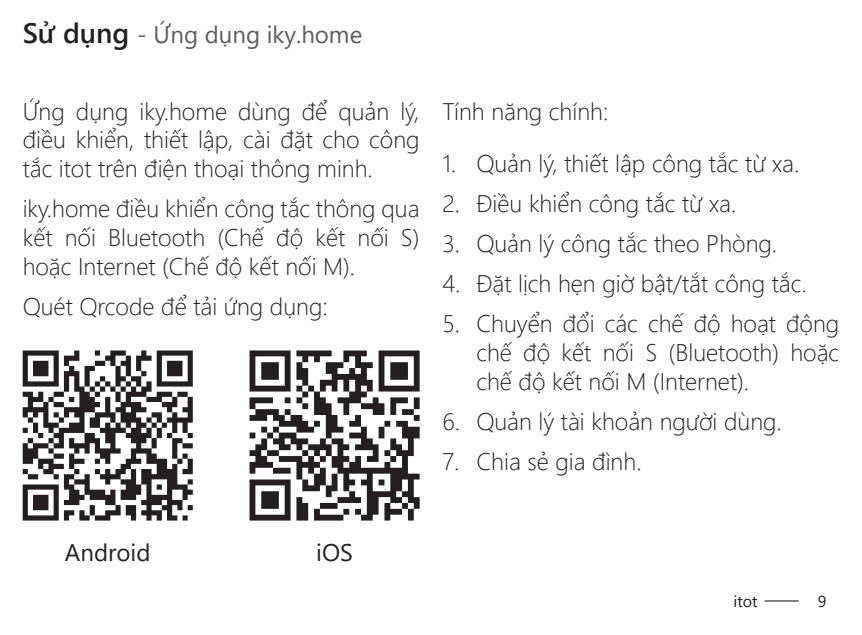
<style>
.page{position:relative;width:862px;height:635px;background:#fff}
.page>*{position:absolute;margin:0;border:0;box-sizing:border-box;transform-origin:0 0}
.t1{font:300 24px/28.8px "Segoe UI";color:#231f20;text-align:justify}
.t2{font:24px "Segoe UI";color:#5d5d5d}
.t3{font:24px "Segoe UI";color:#231f20}
.t4{font:16px "Segoe UI";color:#231f20}
.s1{font-weight:600;font-size:28px;color:#231f20}
</style>
<div class="page">
<hr style="left:764px;top:600px;width:34px;height:2px;background:#231f20">
<svg style="left:23px;top:350px;width:170px;height:171px"></svg>
<svg style="left:95px;top:350px;width:5px;height:6px"></svg>
<svg style="left:23px;top:428px;width:5px;height:5px"></svg>
<svg style="left:126px;top:505px;width:10px;height:16px"></svg>
<svg style="left:182px;top:505px;width:11px;height:16px"></svg>
<svg style="left:23px;top:350px;width:36px;height:37px"></svg>
<svg style="left:90px;top:366px;width:41px;height:62px"></svg>
<svg style="left:54px;top:397px;width:20px;height:26px"></svg>
<svg style="left:146px;top:412px;width:21px;height:36px"></svg>
<svg style="left:157px;top:484px;width:5px;height:6px"></svg>
<svg style="left:157px;top:350px;width:36px;height:37px"></svg>
<svg style="left:23px;top:469px;width:51px;height:52px"></svg>
<svg style="left:249px;top:350px;width:171px;height:171px"></svg>
<svg style="left:249px;top:433px;width:6px;height:5px"></svg>
<svg style="left:249px;top:350px;width:42px;height:53px"></svg>
<svg style="left:302px;top:450px;width:6px;height:6px"></svg>
<svg style="left:320px;top:456px;width:6px;height:6px"></svg>
<svg style="left:378px;top:479px;width:6px;height:6px"></svg>
<svg style="left:349px;top:350px;width:71px;height:112px"></svg>
<svg style="left:249px;top:479px;width:59px;height:42px"></svg>
<p class="t2" style="left:23px;top:12px;width:341px"><span class="s1">Sử dụng</span> - Ứng dụng iky.home</p>
<p class="t1" style="left:23px;top:94px;width:398px">Ứng dụng iky.home dùng để quản lý, điều khiển, thiết lập, cài đặt cho công tắc itot trên điện thoại thông minh.</p>
<p class="t1" style="left:23px;top:192px;width:398px">iky.home điều khiển công tắc thông qua kết nối Bluetooth (Chế độ kết nối S) hoặc Internet (Chế độ kết nối M).</p>
<p class="t1" style="left:23px;top:290px;width:307px">Quét Qrcode để tải ứng dụng:</p>
<p class="t1" style="left:442px;top:94px;width:168px">Tính năng chính:</p>
<p class="t1" style="left:442px;top:146px;width:358px">1. Quản lý, thiết lập công tắc từ xa.</p>
<p class="t1" style="left:442px;top:186px;width:295px">2. Điều khiển công tắc từ xa.</p>
<p class="t1" style="left:442px;top:227px;width:336px">3. Quản lý công tắc theo Phòng.</p>
<p class="t1" style="left:442px;top:267px;width:366px">4. Đặt lịch hẹn giờ bật/tắt công tắc.</p>
<p class="t1" style="left:476px;top:307px;width:364px;text-indent:-34px">5. Chuyển đổi các chế độ hoạt động chế độ kết nối S (Bluetooth) hoặc chế độ kết nối M (Internet).</p>
<p class="t1" style="left:442px;top:405px;width:341px">6. Quản lý tài khoản người dùng.</p>
<p class="t1" style="left:442px;top:445px;width:201px">7. Chia sẻ gia đình.</p>
<p class="t3" style="left:65px;top:530px;width:87px">Android</p>
<p class="t3" style="left:316px;top:530px;width:38px">iOS</p>
<p class="t4" style="left:733px;top:586px;width:26px">itot</p>
<p class="t4" style="left:818px;top:586px;width:10px">9</p>
</div>
